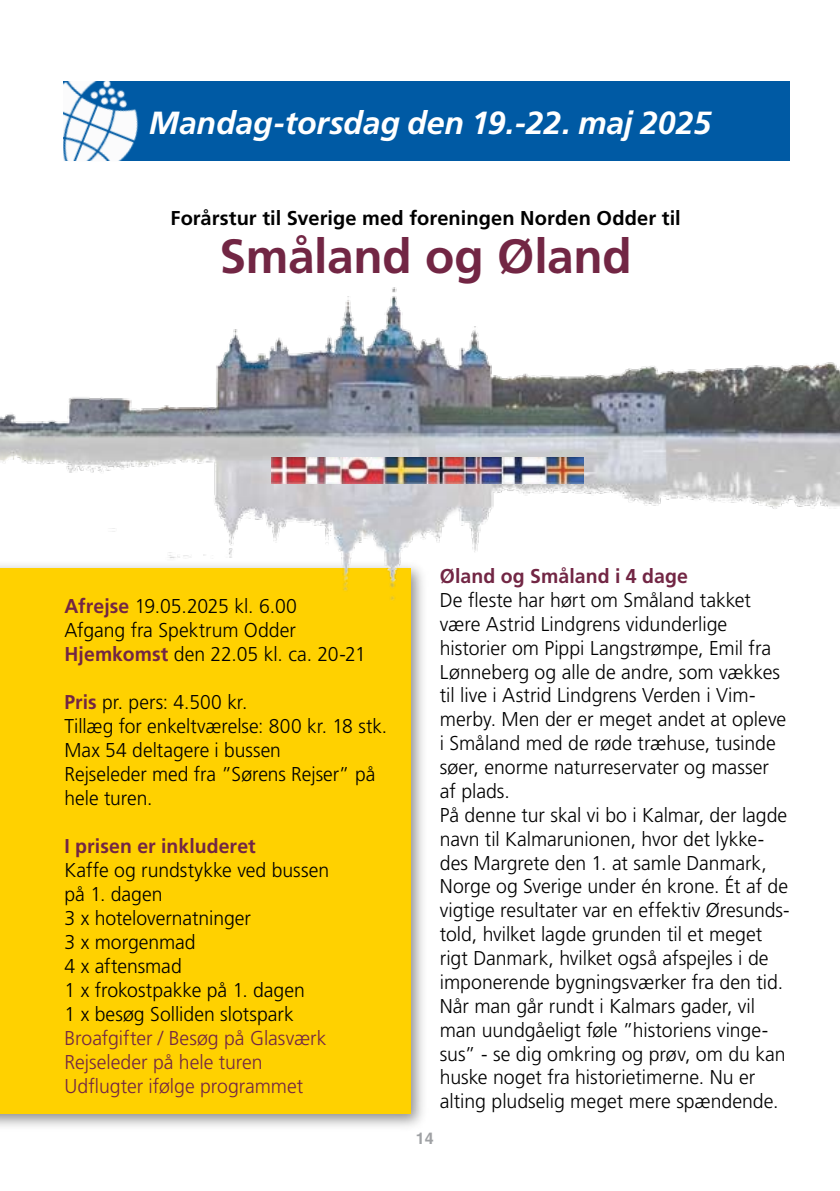
<style>
.page{position:relative;width:840px;height:1191px;background:#fff}
.page>*{position:absolute;margin:0;border:0;box-sizing:border-box;transform-origin:0 0}
.t1{font:700 48px "Frutiger LT Std";letter-spacing:-.01em;color:#722644}
.t2{font:italic 700 32px "Frutiger";letter-spacing:-.005em;color:#fff}
.t3{font:300 20px/23.8px "Frutiger LT Std";color:#000}
.t4{font:300 20px/24px "Frutiger LT Std";color:#000;scale:.96 1}
.t5{font:300 20px/24px "Frutiger LT Std";color:#722644}
.t6{font:700 20px "Frutiger LT Std";letter-spacing:.005em;color:#000}
.t7{font:700 20px "Frutiger LT Std";letter-spacing:.005em;color:#722644}
.t8{font:700 16px "Helvetica";color:#9fa1a4}
.s1{font-weight:700;color:#722644}
</style>
<div class="page">
<div style="left:0;top:560px;width:428px;height:573px;background:#000;opacity:.44"></div>
<div style="left:0;top:568px;width:410px;height:545px;background:#ffd100"></div>
<div style="left:63px;top:82px;width:726px;height:79px;background:#005aa4"></div>
<img style="left:63px;top:82px;width:76px;height:79px">
<img style="left:0;top:287px;width:839px;height:320px">
<img style="left:271px;top:458px;width:312px;height:26px">
<h2 class="t2" style="left:149px;top:104px;width:563px">Mandag-torsdag den 19.-22. maj 2025</h2>
<p class="t6" style="left:170px;top:206px;width:511px">Forårstur til Sverige med foreningen Norden Odder til</p>
<h1 class="t1" style="left:219px;top:228px;width:414px">Småland og Øland</h1>
<p class="t3" style="left:64px;top:594px;width:303px"><span class="s1">Afrejse</span> 19.05.2025 kl. 6.00<br>Afgang fra Spektrum Odder<br><span class="s1">Hjemkomst</span> den 22.05 kl. ca. 20-21</p>
<p class="t4" style="left:64px;top:690px;width:337px"><span class="s1">Pris</span> pr. pers: 4.500 kr.<br>Tillæg for enkeltværelse: 800 kr. 18 stk.<br>Max 54 deltagere i bussen<br>Rejseleder med fra ”Sørens Rejser” på hele turen.</p>
<p class="t7" style="left:64px;top:834px;width:193px">I prisen er inkluderet</p>
<p class="t3" style="left:64px;top:858px;width:266px">Kaffe og rundstykke ved bussen på 1. dagen<br>3 x hotelovernatninger<br>3 x morgenmad<br>4 x aftensmad<br>1 x frokostpakke på 1. dagen<br>1 x besøg Solliden slotspark</p>
<p class="t5" style="left:64px;top:1026px;width:263px">Broafgifter / Besøg på Glasværk<br>Rejseleder på hele turen<br>Udflugter ifølge programmet</p>
<p class="t7" style="left:439px;top:564px;width:249px">Øland og Småland i 4 dage</p>
<p class="t3" style="left:439px;top:588px;width:351px">De fleste har hørt om Småland takket være Astrid Lindgrens vidunderlige historier om Pippi Langstrømpe, Emil fra Lønneberg og alle de andre, som vækkes til live i Astrid Lindgrens Verden i Vim&shy;merby. Men der er meget andet at opleve i Småland med de røde træhuse, tusinde søer, enorme naturreservater og masser af plads.<br>På denne tur skal vi bo i Kalmar, der lagde navn til Kalmarunionen, hvor det lykke&shy;des Margrete den 1. at samle Danmark, Norge og Sverige under én krone. Ét af de vigtige resultater var en effektiv Øresunds&shy;told, hvilket lagde grunden til et meget rigt Danmark, hvilket også afspejles i de imponerende bygningsværker fra den tid.<br>Når man går rundt i Kalmars gader, vil man uundgåeligt føle ”historiens vinge&shy;sus” - se dig omkring og prøv, om du kan huske noget fra historietimerne. Nu er alting pludselig meget mere spændende.</p>
<p class="t8" style="left:415px;top:1129px;width:18px">14</p>
</div>
